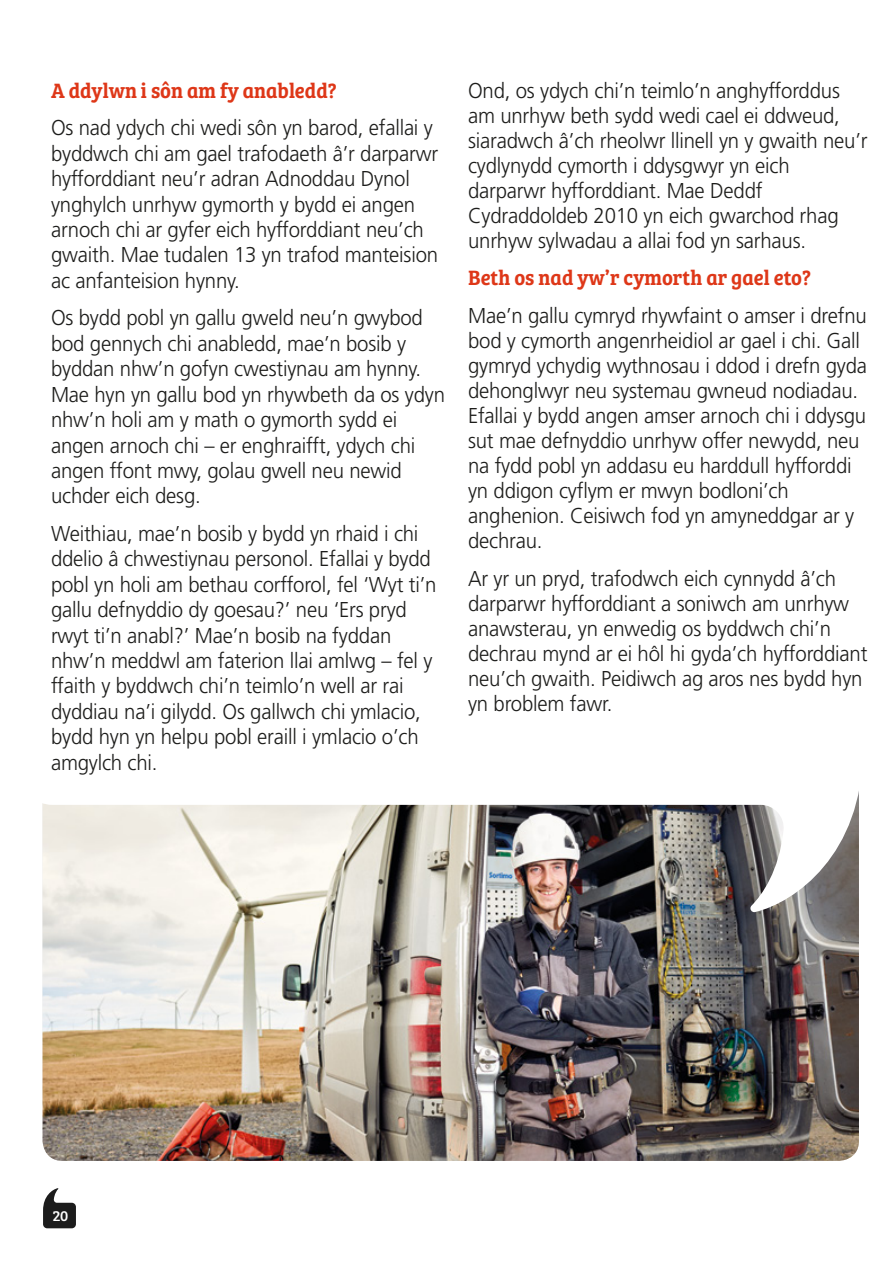
<style>
.page{position:relative;width:893px;height:1263px;background:#fff}
.page>*{position:absolute;margin:0;border:0;box-sizing:border-box;transform-origin:0 0}
.t1{font:300 21.45px/25.3px "Frutiger LT Std";letter-spacing:-.01em;color:#1d1d1b;scale:.95 1}
.t2{font:600 21.45px "Bree Serif";color:#de3718;scale:.95 1}
.t3{font:15px "Bree Serif";color:#fff}
</style>
<div class="page">
<img style="left:43px;top:913px;width:816px;height:248px">
<svg style="left:42px;top:791px;width:817px;height:122px"></svg>
<svg style="left:43px;top:1188px;width:33px;height:40px"></svg>
<p class="t2" style="left:51px;top:74px;width:302px">A ddylwn i sôn am fy anabledd?</p>
<p class="t1" style="left:51px;top:116px;width:409px">Os nad ydych chi wedi sôn yn barod, efallai y byddwch chi am gael trafodaeth â’r darparwr hyfforddiant neu’r adran Adnoddau Dynol ynghylch unrhyw gymorth y bydd ei angen arnoch chi ar gyfer eich hyfforddiant neu’ch gwaith. Mae tudalen 13 yn trafod manteision ac anfanteision hynny.</p>
<p class="t1" style="left:51px;top:306px;width:416px">Os bydd pobl yn gallu gweld neu’n gwybod bod gennych chi anabledd, mae’n bosib y byddan nhw’n gofyn cwestiynau am hynny.<br>Mae hyn yn gallu bod yn rhywbeth da os ydyn nhw’n holi am y math o gymorth sydd ei angen arnoch chi – er enghraifft, ydych chi angen ffont mwy, golau gwell neu newid uchder eich desg.</p>
<p class="t1" style="left:51px;top:521px;width:407px">Weithiau, mae’n bosib y bydd yn rhaid i chi ddelio â chwestiynau personol. Efallai y bydd pobl yn holi am bethau corfforol, fel ‘Wyt ti’n gallu defnyddio dy goesau?’ neu ‘Ers pryd rwyt ti’n anabl?’ Mae’n bosib na fyddan nhw’n meddwl am faterion llai amlwg – fel y ffaith y byddwch chi’n teimlo’n well ar rai dyddiau na’i gilydd. Os gallwch chi ymlacio, bydd hyn yn helpu pobl eraill i ymlacio o’ch amgylch chi.</p>
<p class="t1" style="left:468px;top:78px;width:422px">Ond, os ydych chi’n teimlo’n anghyfforddus am unrhyw beth sydd wedi cael ei ddweud, siaradwch â’ch rheolwr llinell yn y gwaith neu’r cydlynydd cymorth i ddysgwyr yn eich darparwr hyfforddiant. Mae Deddf Cydraddoldeb 2010 yn eich gwarchod rhag unrhyw sylwadau a allai fod yn sarhaus.</p>
<p class="t2" style="left:468px;top:262px;width:362px">Beth os nad yw’r cymorth ar gael eto?</p>
<p class="t1" style="left:468px;top:303px;width:422px">Mae’n gallu cymryd rhywfaint o amser i drefnu bod y cymorth angenrheidiol ar gael i chi. Gall gymryd ychydig wythnosau i ddod i drefn gyda dehonglwyr neu systemau gwneud nodiadau.<br>Efallai y bydd angen amser arnoch chi i ddysgu sut mae defnyddio unrhyw offer newydd, neu na fydd pobl yn addasu eu harddull hyfforddi yn ddigon cyflym er mwyn bodloni’ch anghenion. Ceisiwch fod yn amyneddgar ar y dechrau.</p>
<p class="t1" style="left:468px;top:566px;width:422px">Ar yr un pryd, trafodwch eich cynnydd â’ch darparwr hyfforddiant a soniwch am unrhyw anawsterau, yn enwedig os byddwch chi’n dechrau mynd ar ei hôl hi gyda’ch hyfforddiant neu’ch gwaith. Peidiwch ag aros nes bydd hyn yn broblem fawr.</p>
<p class="t3" style="left:53px;top:1204px;width:17px">20</p>
</div>
